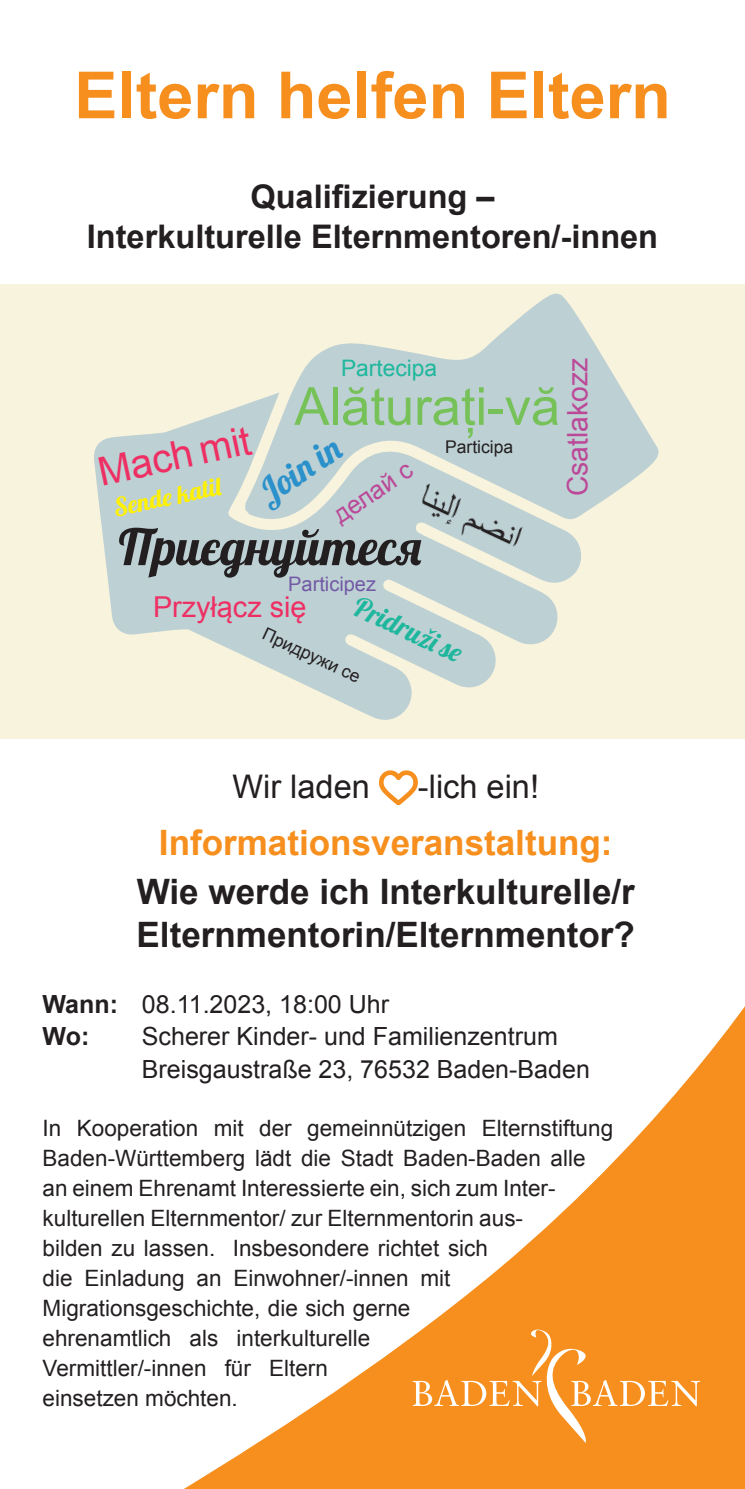
<style>
.page{position:relative;width:745px;height:1489px;background:#fff}
.page>*{position:absolute;margin:0;border:0;box-sizing:border-box;transform-origin:0 0}
.t1{font:700 65px "Arial";color:#f68f1e}
.t2{font:52.5px "Arial";color:#76c258}
.t3{font:50px "Lobster";color:#231f20}
.t4{font:39.5px "Arial";color:#ee2f63}
.t5{font:700 35px/42.5px "Arial";color:#231f20}
.t6{font:700 35px "Arial";color:#f68f1e}
.t7{font:35px "Lobster";color:#2b91cb}
.t8{font:700 32.5px/40px "Arial";color:#231f20;text-align:center}
.t9{font:32.5px "Arial";color:#231f20}
.t10{font:28.75px "Arial";color:#ee2f63}
.t11{font:28.25px "Arial";color:#bb4998}
.t12{font:27.5px "Lobster";color:#1eb79d}
.t13{font:25px/32.5px "Arial";color:#231f20}
.t14{font:25px "Lobster";color:#fff101}
.t15{font:25px "Arial";color:#bb4998}
.t16{font:22.75px "Arial";color:#1eb79d}
.t17{font:22.5px/30px "Arial";color:#231f20}
.t18{font:20px "Arial";color:#7359a5}
.t19{font:17.5px "Arial";color:#231f20}
.s1{font-weight:700}
</style>
<div class="page">
<svg style="left:379px;top:770px;width:39px;height:36px"></svg>
<svg style="left:185px;top:1007px;width:559px;height:481px"></svg>
<svg style="left:346px;top:1287px;width:365px;height:185px;background:#f79e3d"></svg>
<div style="left:0;top:284px;width:744px;height:455px;background:#f8f3dd"></div>
<svg style="left:94px;top:409px;width:487px;height:311px"></svg>
<svg style="left:231px;top:293px;width:428px;height:241px"></svg>
<img style="left:406px;top:472px;width:123px;height:87px">
<h1 class="t1" style="left:74px;top:53px;width:597px">Eltern helfen Eltern</h1>
<h3 class="t8" style="left:87px;top:177px;width:572px">Qualifizierung –<br>Interkulturelle Elternmentoren/-innen</h3>
<p class="t16" style="left:341px;top:353px;width:97px">Partecipa</p>
<h2 class="t2" style="left:294px;top:372px;width:267px">Alăturați-vă</h2>
<h3 class="t4" style="left:93px;top:446px;width:157px;rotate:-12deg">Mach mit</h3>
<p class="t19" style="left:445px;top:435px;width:70px">Participa</p>
<h3 class="t7" style="left:248px;top:477px;width:95px;rotate:-34deg">Join in</h3>
<p class="t15" style="left:326px;top:503px;width:91px;rotate:-34deg">делай с</p>
<p class="t14" style="left:111px;top:492px;width:110px;rotate:-12deg">Sende katil</p>
<h3 class="t3" style="left:118px;top:515px;width:304px">Приєднуйтеся</h3>
<p class="t18" style="left:288px;top:571px;width:89px">Participez</p>
<p class="t12" style="left:362px;top:589px;width:118px;rotate:25deg">Pridruži se</p>
<p class="t10" style="left:153px;top:588px;width:155px">Przyłącz się</p>
<p class="t19" style="left:268px;top:622px;width:107px;rotate:25deg">Придружи се</p>
<p class="t11" style="left:559px;top:496px;width:140px;rotate:-90deg">Csatlakozz</p>
<h3 class="t9" style="left:232px;top:765px;width:139px">Wir laden</h3>
<h3 class="t9" style="left:417px;top:765px;width:122px">-lich ein!</h3>
<h3 class="t6" style="left:159px;top:819px;width:455px">Informationsveranstaltung:</h3>
<h3 class="t5" style="left:136px;top:872px;width:499px">Wie werde ich Interkulturelle/r<br>Elternmentorin/Elternmentor?</h3>
<p class="t13" style="left:43px;top:987px;width:348px"><span class="s1">Wann:</span> 08.11.2023, 18:00 Uhr<br><span class="s1">Wo:</span></p>
<p class="t13" style="left:142px;top:1020px;width:449px">Scherer Kinder- und Familienzentrum<br>Breisgaustraße 23, 76532 Baden-Baden</p>
<p class="t17" style="left:43px;top:1113px;width:571px">In Kooperation mit der gemeinnützigen Elternstiftung Baden-Württemberg lädt die Stadt Baden-Baden alle an einem Ehrenamt Interessierte ein, sich zum Inter&shy;kulturellen Elternmentor/ zur Elternmentorin aus-<br>bilden zu lassen. Insbesondere richtet sich<br>die Einladung an Einwohner/-innen mit Migrationsgeschichte, die sich gerne<br>ehrenamtlich als interkulturelle<br>Vermittler/-innen für Eltern<br>einsetzen möchten.</p>
</div>
